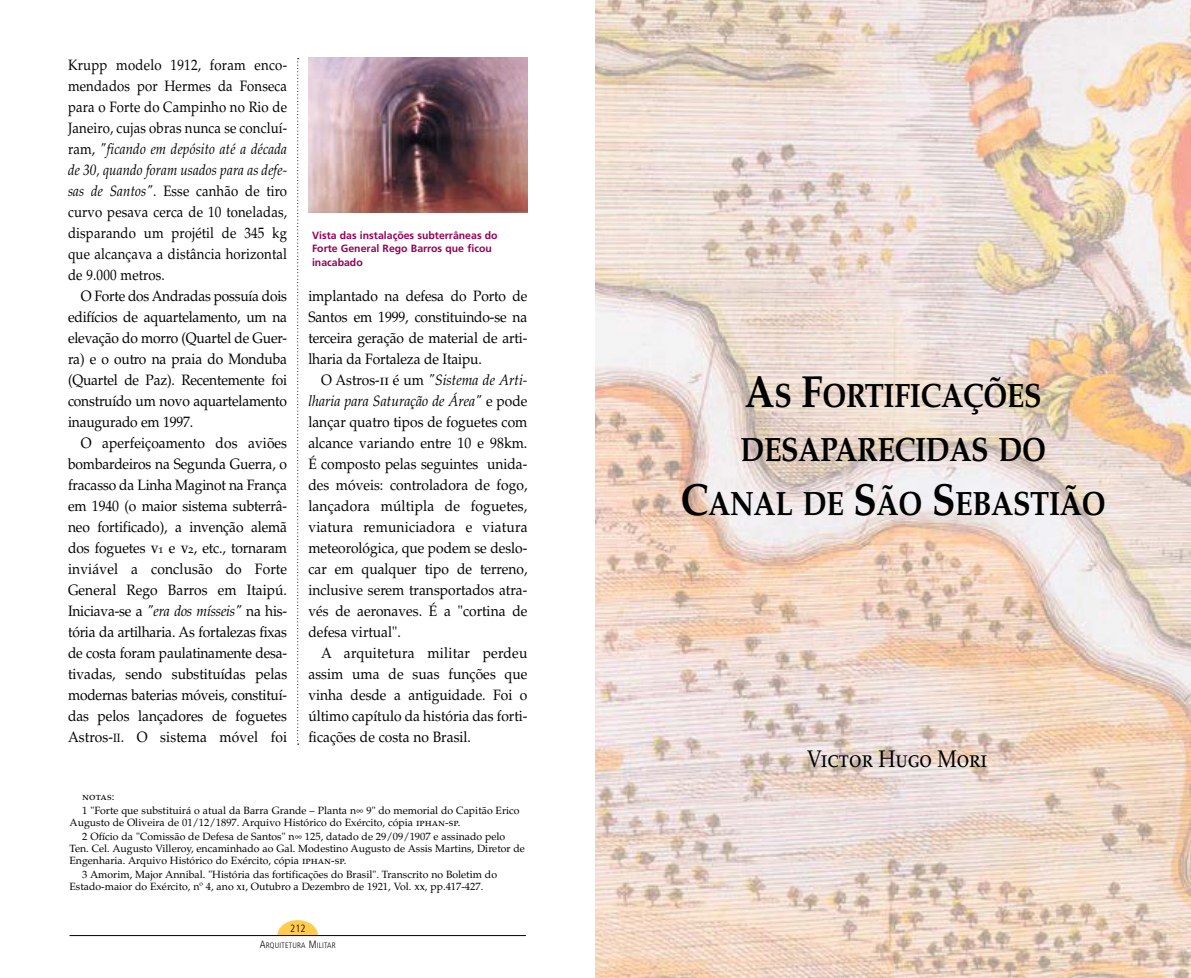
<style>
.page{position:relative;width:1191px;height:978px;background:#fff}
.page>*{position:absolute;margin:0;border:0;box-sizing:border-box;transform-origin:0 0}
.t1{font:700 33.75px/54px "Palatino LT Std";letter-spacing:-.015em;color:#000;text-align:center;scale:.85 1}
.t2{font:24px "Palatino LT Std";color:#000;scale:.85 1}
.t3{font:15px/21px "Palatino LT Std";color:#000;text-align:justify;scale:.92 1}
.t4{font:15px/21px "Palatino LT Std";color:#000;text-align:justify;scale:.88 1}
.t5{font:10.5px/14.5px "Palatino LT Std";color:#000}
.t6{font:700 10.5px/13.5px "Frutiger LT Std";color:#950057}
.t7{font:300 condensed 10.5px "Frutiger LT Std";color:#000}
.t8{font:300 condensed 7.8px "Frutiger LT Std";letter-spacing:.025em;color:#000}
.s1{font-style:italic}
.s2{font-size:12px}
.s3{font-size:10.5px}
.s4{font-size:45px}
</style>
<div class="page">
<svg style="left:277px;top:920px;width:41px;height:15px"></svg>
<hr style="left:70px;top:935px;width:456px;height:1px;background:#000">
<img style="left:595px;top:0;width:596px;height:978px">
<svg style="left:297px;top:58px;width:2px;height:687px"></svg>
<img style="left:308px;top:57px;width:219px;height:156px">
<p class="t4" style="left:68px;top:55px;width:250px">Krupp modelo 1912, foram enco&shy;mendados por Hermes da Fonseca para o Forte do Campinho no Rio de Janeiro, cujas obras nunca se concluí&shy;ram, <span class="s1">"ficando em depósito até a década de 30, quando foram usados para as defe&shy;sas de Santos"</span>. Esse canhão de tiro curvo pesava cerca de 10 toneladas, disparando um projétil de 345 kg que alcançava a distância horizontal de 9.000 metros.</p>
<p class="t3" style="left:68px;top:286px;width:240px;text-indent:13px">O Forte dos Andradas possuía dois edifícios de aquartelamento, um na elevação do morro (Quartel de Guer&shy;ra) e o outro na praia do Monduba (Quartel de Paz). Recentemente foi construído um novo aquartelamento inaugurado em 1997.</p>
<p class="t3" style="left:68px;top:433px;width:240px;text-indent:13px">O aperfeiçoamento dos aviões bombardeiros na Segunda Guerra, o fracasso da Linha Maginot na França em 1940 (o maior sistema subterrâ&shy;neo fortificado), a invenção alemã dos foguetes v<span class="s2">1</span> e v<span class="s2">2</span>, etc., tornaram inviável a conclusão do Forte General Rego Barros em Itaipú.<br>Iniciava-se a <span class="s1">"era dos mísseis"</span> na his&shy;tória da artilharia. As fortalezas fixas de costa foram paulatinamente desa&shy;tivadas, sendo substituídas pelas modernas baterias móveis, constituí&shy;das pelos lançadores de foguetes Astros-<span class="s2">II</span>. O sistema móvel foi</p>
<p class="t6" style="left:312px;top:229px;width:187px">Vista das instalações subterrâneas do<br>Forte General Rego Barros que ficou inacabado</p>
<p class="t3" style="left:308px;top:286px;width:240px">implantado na defesa do Porto de Santos em 1999, constituindo-se na terceira geração de material de arti&shy;lharia da Fortaleza de Itaipu.</p>
<p class="t3" style="left:308px;top:370px;width:240px;text-indent:13px">O Astros-ii é um <span class="s1">"Sistema de Arti&shy;lharia para Saturação de Área"</span> e pode lançar quatro tipos de foguetes com alcance variando entre 10 e 98km.<br>É composto pelas seguintes unida&shy;des móveis: controladora de fogo, lançadora múltipla de foguetes, viatura remuniciadora e viatura meteorológica, que podem se deslo&shy;car em qualquer tipo de terreno, inclusive serem transportados atra&shy;vés de aeronaves. É a "cortina de defesa virtual".</p>
<p class="t3" style="left:308px;top:643px;width:240px;text-indent:13px">A arquitetura militar perdeu assim uma de suas funções que vinha desde a antiguidade. Foi o último capítulo da história das forti&shy;ficações de costa no Brasil.</p>
<p class="t5" style="left:82px;top:789px;width:439px">notas:<br>1 "Forte que substituirá o atual da Barra Grande – Planta n∞ 9" do memorial do Capitão Erico</p>
<p class="t5" style="left:82px;top:815px;width:424px;text-indent:-13px">Augusto de Oliveira de 01/12/1897. Arquivo Histórico do Exército, cópia iphan-sp.<br>2 Ofício da "Comissão de Defesa de Santos" n∞ 125, datado de 29/09/1907 e assinado pelo</p>
<p class="t5" style="left:70px;top:843px;width:457px;line-height:11.6px">Ten. Cel. Augusto Villeroy, encaminhado ao Gal. Modestino Augusto de Assis Martins, Diretor de<br>Engenharia. Arquivo Histórico do Exército, cópia iphan-sp.</p>
<p class="t5" style="left:70px;top:869px;width:429px;line-height:11.6px;text-indent:13px">3 Amorim, Major Annibal. "História das fortificações do Brasil". Transcrito no Boletim do<br>Estado-maior do Exército, nº 4, ano xi, Outubro a Dezembro de 1921, Vol. xx, pp.417-427.</p>
<p class="t7" style="left:290px;top:923px;width:17px">212</p>
<p class="t8" style="left:260px;top:941px;width:77px"><span class="s3">A</span>RQUITETURA <span class="s3">M</span>ILITAR</p>
<h1 class="t1" style="left:681px;top:369px;width:501px"><span class="s4">A</span>S <span class="s4">F</span>ORTIFICAÇÕES<br>DESAPARECIDAS DO<br><span class="s4">C</span>ANAL DE <span class="s4">S</span>ÃO <span class="s4">S</span>EBASTIÃO</h1>
<h2 class="t2" style="left:807px;top:745px;width:213px">Victor Hugo Mori</h2>
</div>
